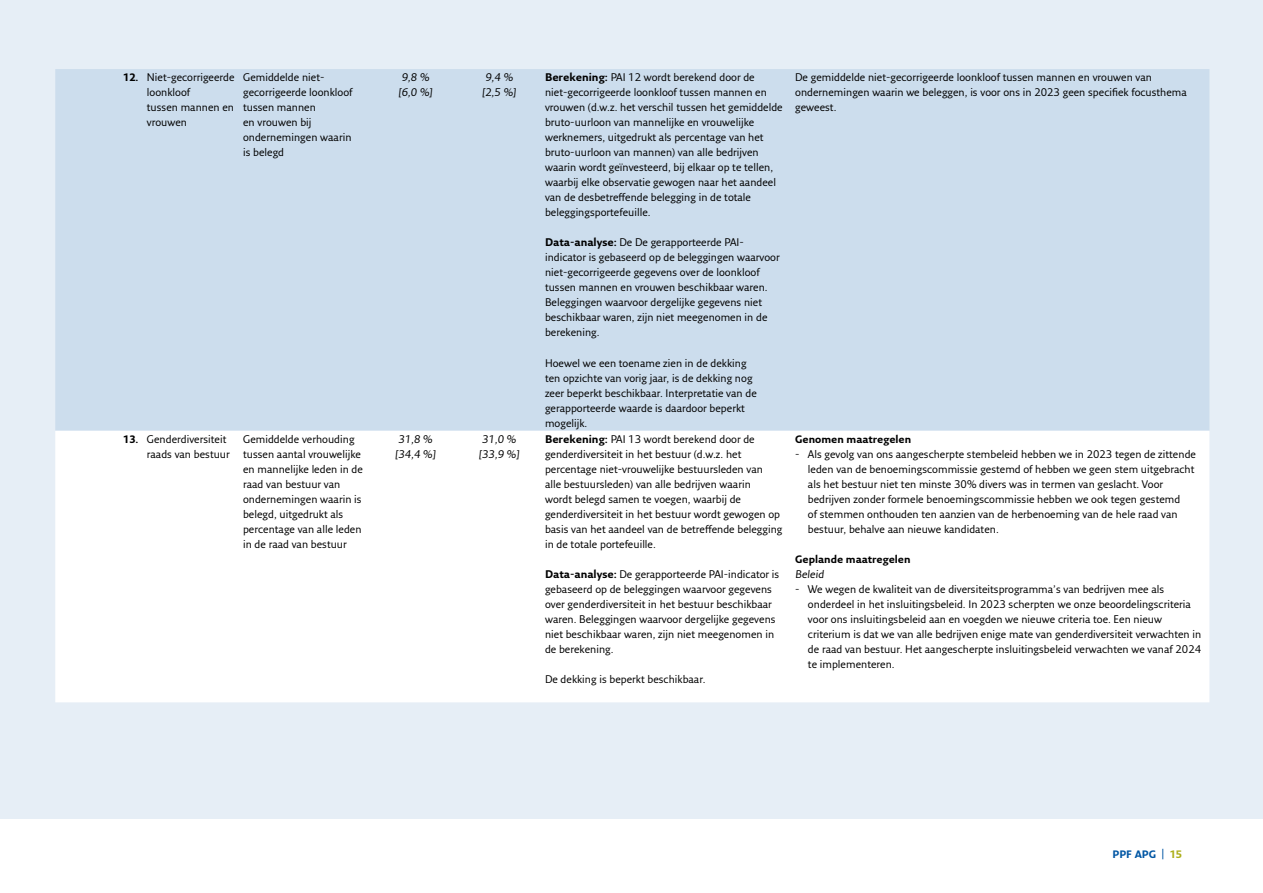
<style>
.page{position:relative;width:1263px;height:893px;background:#fff}
.page>*{position:absolute;margin:0;border:0;box-sizing:border-box;transform-origin:0 0}
.t1{font:10.8px/15px "Fresco Sans Pro";color:#000}
.t2{font:700 10.5px "Fresco Sans Plus Pro";color:#000}
.t3{font:700 10.5px "Fresco Sans Plus Pro";color:#0056a4}
.s1{font-family:"Fresco Sans Plus Pro";font-weight:700;font-size:10.5px}
.s2{font-family:"Fresco Sans Plus Pro";font-weight:700}
.s3{color:#adaf1b}
</style>
<div class="page">
<div style="left:0;top:0;width:1263px;height:819px;background:#e6eef6"></div>
<div style="left:55px;top:69px;width:1154px;height:361px;background:#ccdded"></div>
<div style="left:55px;top:431px;width:1154px;height:271px;background:#fff"></div>
<p class="t1" style="left:147px;top:70px;width:89px;text-indent:-24px"><span class="s1">12.</span> Niet-gecorrigeerde loonkloof<br>tussen mannen en vrouwen</p>
<p class="t1" style="left:243px;top:70px;width:111px">Gemiddelde niet&shy;gecorrigeerde loonkloof tussen mannen<br>en vrouwen bij ondernemingen waarin is belegd</p>
<p class="t1" style="left:398px;top:70px;width:37px">9,8 % [6,0 %]</p>
<p class="t1" style="left:482px;top:70px;width:37px">9,4 % [2,5 %]</p>
<p class="t1" style="left:545px;top:70px;width:239px"><span class="s2">Berekening:</span> PAI 12 wordt berekend door de niet-gecorrigeerde loonkloof tussen mannen en vrouwen (d.w.z. het verschil tussen het gemiddelde bruto-uurloon van mannelijke en vrouwelijke werknemers, uitgedrukt als percentage van het bruto-uurloon van mannen) van alle bedrijven waarin wordt geïnvesteerd, bij elkaar op te tellen, waarbij elke observatie gewogen naar het aandeel van de desbetreffende belegging in de totale beleggingsportefeuille.</p>
<p class="t1" style="left:545px;top:235px;width:236px"><span class="s2">Data-analyse:</span> De De gerapporteerde PAI&shy;indicator is gebaseerd op de beleggingen waarvoor niet-gecorrigeerde gegevens over de loonkloof tussen mannen en vrouwen beschikbaar waren.<br>Beleggingen waarvoor dergelijke gegevens niet beschikbaar waren, zijn niet meegenomen in de berekening.</p>
<p class="t1" style="left:545px;top:355px;width:213px">Hoewel we een toename zien in de dekking ten opzichte van vorig jaar, is de dekking nog zeer beperkt beschikbaar. Interpretatie van de gerapporteerde waarde is daardoor beperkt mogelijk.</p>
<p class="t1" style="left:147px;top:431px;width:84px;text-indent:-24px"><span class="s1">13.</span> Genderdiversiteit raads van bestuur</p>
<p class="t1" style="left:243px;top:431px;width:121px">Gemiddelde verhouding tussen aantal vrouwelijke en mannelijke leden in de raad van bestuur van ondernemingen waarin is belegd, uitgedrukt als percentage van alle leden in de raad van bestuur</p>
<p class="t1" style="left:395px;top:431px;width:43px">31,8 % [34,4 %]</p>
<p class="t1" style="left:479px;top:431px;width:43px">31,0 % [33,9 %]</p>
<p class="t1" style="left:545px;top:431px;width:239px"><span class="s2">Berekening:</span> PAI 13 wordt berekend door de genderdiversiteit in het bestuur (d.w.z. het percentage niet-vrouwelijke bestuursleden van<br>alle bestuursleden) van alle bedrijven waarin<br>wordt belegd samen te voegen, waarbij de genderdiversiteit in het bestuur wordt gewogen op basis van het aandeel van de betreffende belegging in de totale portefeuille.</p>
<p class="t1" style="left:545px;top:566px;width:236px"><span class="s2">Data-analyse:</span> De gerapporteerde PAI-indicator is gebaseerd op de beleggingen waarvoor gegevens over genderdiversiteit in het bestuur beschikbaar waren. Beleggingen waarvoor dergelijke gegevens niet beschikbaar waren, zijn niet meegenomen in de berekening.</p>
<p class="t1" style="left:545px;top:671px;width:162px">De dekking is beperkt beschikbaar.</p>
<p class="t1" style="left:795px;top:70px;width:393px">De gemiddelde niet-gecorrigeerde loonkloof tussen mannen en vrouwen van ondernemingen waarin we beleggen, is voor ons in 2023 geen specifiek focusthema geweest.</p>
<p class="t2" style="left:795px;top:432px;width:118px">Genomen maatregelen</p>
<p class="t1" style="left:808px;top:446px;width:389px;text-indent:-13px">- Als gevolg van ons aangescherpte stembeleid hebben we in 2023 tegen de zittende leden van de benoemingscommissie gestemd of hebben we geen stem uitgebracht als het bestuur niet ten minste 30% divers was in termen van geslacht. Voor bedrijven zonder formele benoemingscommissie hebben we ook tegen gestemd<br>of stemmen onthouden ten aanzien van de herbenoeming van de hele raad van bestuur, behalve aan nieuwe kandidaten.</p>
<p class="t2" style="left:795px;top:552px;width:117px">Geplande maatregelen</p>
<p class="t1" style="left:795px;top:566px;width:32px">Beleid</p>
<p class="t1" style="left:808px;top:581px;width:395px;text-indent:-13px">- We wegen de kwaliteit van de diversiteitsprogramma’s van bedrijven mee als onderdeel in het insluitingsbeleid. In 2023 scherpten we onze beoordelingscriteria voor ons insluitingsbeleid aan en voegden we nieuwe criteria toe. Een nieuw criterium is dat we van alle bedrijven enige mate van genderdiversiteit verwachten in de raad van bestuur. Het aangescherpte insluitingsbeleid verwachten we vanaf 2024 te implementeren.</p>
<p class="t3" style="left:1112px;top:848px;width:71px">PPF APG | <span class="s3">15</span></p>
</div>
